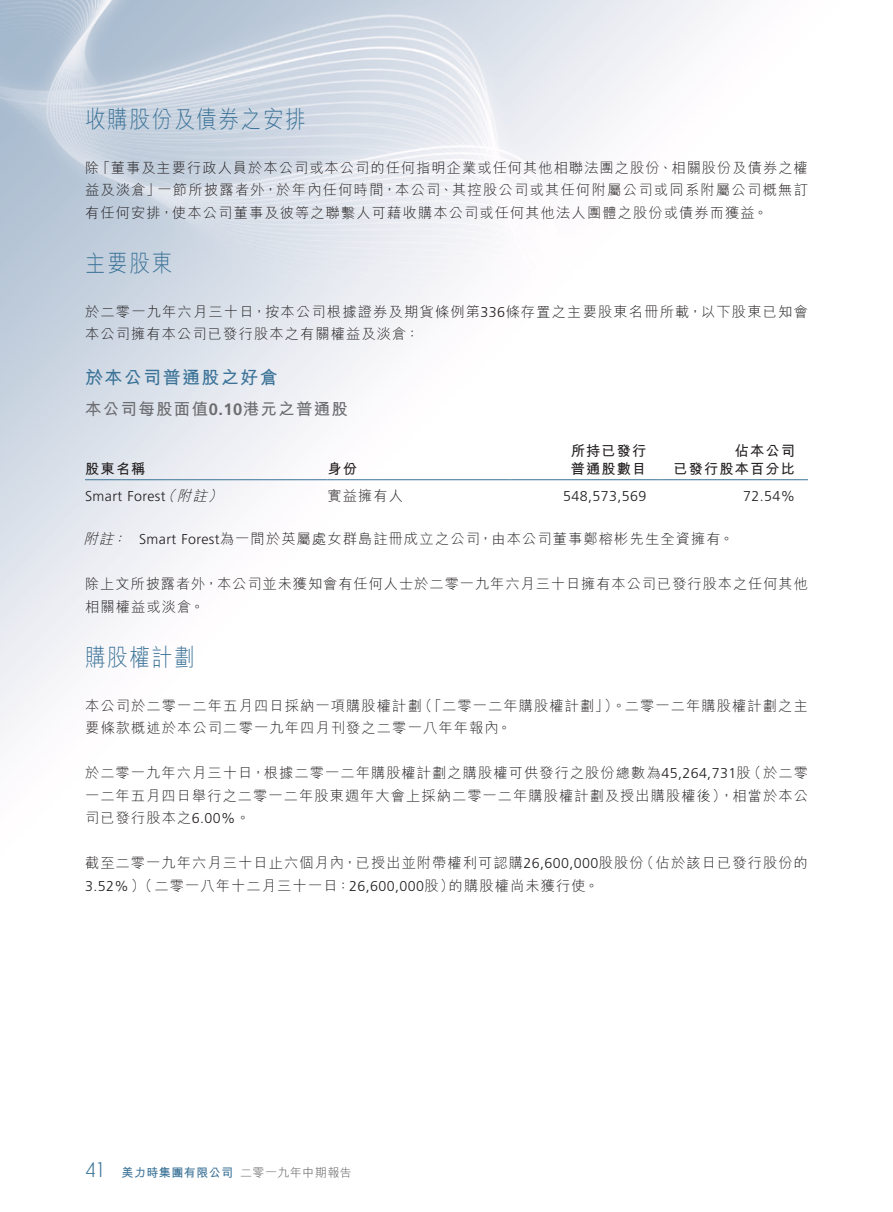
<style>
.page{position:relative;width:893px;height:1212px;background:#fff}
.page>*{position:absolute;margin:0;border:0;box-sizing:border-box;transform-origin:0 0}
.Heading_1{font:300 24px "M Hei HK";letter-spacing:.08em;color:#3a7297;scale:.86 1}
.t1{font:100 20.25px "Hermes";color:#3a7297}
.Heading_2{font:700 18px "M Hei HK";letter-spacing:.08em;color:#3a7297}
.Heading_3{font:700 16.5px "M Hei HK";letter-spacing:.08em;color:#6c6d70}
.Body_Text{font:300 14.25px/22.5px "M Hei HK";letter-spacing:.08em;color:#231f20}
.Body_Text-2{font:700 14.25px "M Hei HK";letter-spacing:.08em;color:#231f20}
.Body_Text-3{font:300 14.25px "Frutiger LT Std";letter-spacing:.03em;color:#231f20}
.Body_Text-4{font:italic 300 14.25px "M Hei HK";color:#231f20}
.t2{font:300 12px "M Hei HK";letter-spacing:.04em;color:#57585a}
.t3{font:700 12px "M Hei HK";letter-spacing:.04em;color:#3a7297}
.s1{font-family:"Frutiger LT Std"}
</style>
<div class="page">
<img style="left:0;top:0;width:808px;height:731px">
<hr style="left:85px;top:479px;width:242px;height:1px;background:#3a7297">
<hr style="left:327px;top:479px;width:183px;height:1px;background:#3a7297">
<hr style="left:510px;top:479px;width:149px;height:1px;background:#3a7297">
<hr style="left:659px;top:479px;width:149px;height:1px;background:#3a7297">
<p class="Heading_1" style="left:85px;top:107px;width:258px">收購股份及債券之安排</p>
<p class="Body_Text" style="left:96px;top:156px;width:713px">「董事及主要行政人員於本公司或本公司的任何指明企業或任何其他相聯法團之股份、相關股份及債券之權</p>
<p class="Body_Text" style="left:85px;top:156px;width:16px">除</p>
<p class="Body_Text" style="left:157px;top:179px;width:652px">一節所披露者外，於年內任何時間，本公司、其控股公司或其任何附屬公司或同系附屬公司概無訂</p>
<p class="Body_Text" style="left:85px;top:179px;width:684px">益及淡倉」<br>有任何安排，使本公司董事及彼等之聯繫人可藉收購本公司或任何其他法人團體之股份或債券而獲益。</p>
<p class="Heading_1" style="left:85px;top:251px;width:103px">主要股東</p>
<p class="Body_Text" style="left:85px;top:300px;width:724px">於二零一九年六月三十日，按本公司根據證券及期貨條例第<span class="s1">336</span>條存置之主要股東名冊所載，以下股東已知會本公司擁有本公司已發行股本之有關權益及淡倉：</p>
<p class="Heading_2" style="left:85px;top:365px;width:194px">於本公司普通股之好倉</p>
<p class="Heading_3" style="left:85px;top:397px;width:265px">本公司每股面值<span class="s1">0.10</span>港元之普通股</p>
<p class="Body_Text-2" style="left:571px;top:440px;width:77px">所持已發行</p>
<p class="Body_Text-2" style="left:571px;top:458px;width:77px">普通股數目</p>
<p class="Body_Text-2" style="left:735px;top:440px;width:62px">佔本公司</p>
<p class="Body_Text-2" style="left:673px;top:458px;width:123px">已發行股本百分比</p>
<p class="Body_Text-3" style="left:743px;top:488px;width:53px">72.54%</p>
<p class="Body_Text-2" style="left:327px;top:458px;width:31px">身份</p>
<p class="Body_Text-2" style="left:85px;top:458px;width:62px">股東名稱</p>
<p class="Body_Text" style="left:327px;top:484px;width:77px">實益擁有人</p>
<p class="Body_Text-4" style="left:161px;top:488px;width:51px">（附註</p>
<p class="Body_Text-4" style="left:208px;top:488px;width:20px">）</p>
<p class="Body_Text-3" style="left:85px;top:488px;width:82px">Smart Forest</p>
<p class="Body_Text" style="left:139px;top:527px;width:596px"><span class="s1">Smart Forest</span>為一間於英屬處女群島註冊成立之公司，由本公司董事鄭榕彬先生全資擁有。</p>
<p class="Body_Text-3" style="left:563px;top:488px;width:85px">548,573,569</p>
<p class="Body_Text-4" style="left:84px;top:531px;width:35px">附註</p>
<p class="Body_Text" style="left:85px;top:572px;width:724px">除上文所披露者外，本公司並未獲知會有任何人士於二零一九年六月三十日擁有本公司已發行股本之任何其他相關權益或淡倉。</p>
<p class="Heading_1" style="left:85px;top:644px;width:129px">購股權計劃</p>
<p class="Body_Text" style="left:418px;top:694px;width:391px">（「二零一二年購股權計劃」）。二零一二年購股權計劃之主</p>
<p class="Body_Text-4" style="left:112px;top:531px;width:20px">：</p>
<p class="Body_Text" style="left:85px;top:694px;width:428px">本公司於二零一二年五月四日採納一項購股權計劃<br>要條款概述於本公司二零一九年四月刊發之二零一八年年報內。</p>
<p class="Body_Text" style="left:747px;top:761px;width:62px">（於二零</p>
<p class="Body_Text" style="left:85px;top:761px;width:724px">於二零一九年六月三十日，根據二零一二年購股權計劃之購股權可供發行之股份總數為<span class="s1">45,264,731</span>股<br>一二年五月四日舉行之二零一二年股東週年大會上採納二零一二年購股權計劃及授出購股權後 ，）相當於本公司已發行股本之<span class="s1">6.00%</span>。</p>
<p class="Body_Text" style="left:640px;top:851px;width:170px">（佔於該日已發行股份的</p>
<p class="Body_Text" style="left:449px;top:851px;width:197px;text-indent:-364px">截至二零一九年六月三十日止六個月內，已授出並附帶權利可認購<span class="s1">26,600,000</span>股股份的購股權尚未獲行使。</p>
<p class="Body_Text" style="left:85px;top:874px;width:370px"><span class="s1">3.52%</span>）（二零一八年十二月三十一日：<span class="s1">26,600,000</span>股）</p>
<h2 class="t1" style="left:85px;top:1157px;width:20px">41</h2>
<p class="t3" style="left:122px;top:1164px;width:113px">美力時集團有限公司</p>
<p class="t2" style="left:240px;top:1166px;width:113px">二零一九年中期報告</p>
</div>
